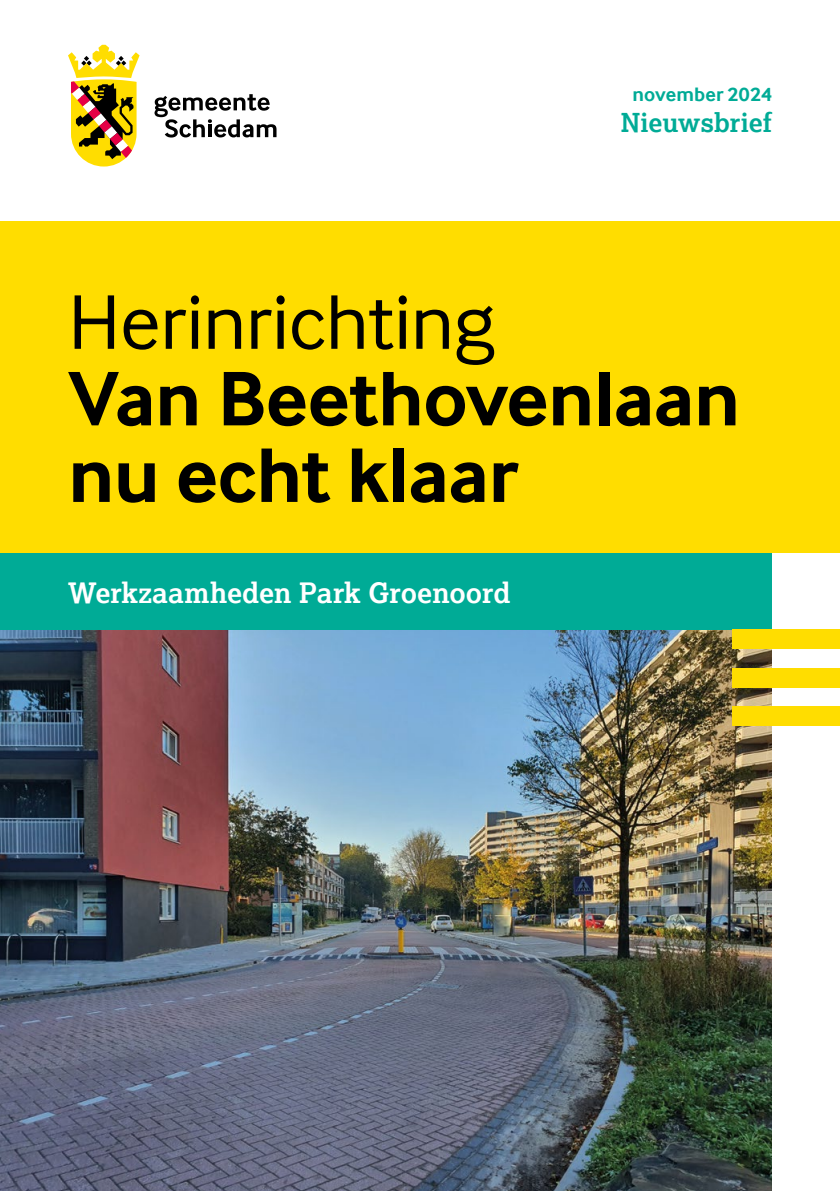
<style>
.page{position:relative;width:840px;height:1191px;background:#fff}
.page>*{position:absolute;margin:0;border:0;box-sizing:border-box;transform-origin:0 0}
.t1{font:700 80px/76.6px "Inter Face";letter-spacing:-.01em;color:#000}
.t2{font:700 28px "Lexia";color:#fff}
.t3{font:700 26px "Lexia";color:#00ab96}
.t4{font:700 20px "Inter Face";letter-spacing:.01em;color:#00ab96}
.s1{font-weight:400}
</style>
<div class="page">
<img style="left:0;top:629px;width:771px;height:562px">
<div style="left:0;top:221px;width:839px;height:332px;background:#fd0"></div>
<div style="left:0;top:553px;width:771px;height:76px;background:#00ab96"></div>
<div style="left:732px;top:629px;width:107px;height:20px;background:#fd0"></div>
<div style="left:732px;top:668px;width:107px;height:19px;background:#fd0"></div>
<div style="left:732px;top:706px;width:107px;height:20px;background:#fd0"></div>
<svg style="left:154px;top:94px;width:122px;height:44px"></svg>
<svg style="left:68px;top:45px;width:71px;height:121px"></svg>
<p class="t4" style="left:632px;top:82px;width:141px">november 2024</p>
<p class="t3" style="left:620px;top:106px;width:152px">Nieuwsbrief</p>
<p class="t1" style="left:68px;top:283px;width:673px"><span class="s1">Herinrichting<br></span>Van Beethovenlaan nu echt klaar</p>
<p class="t2" style="left:68px;top:575px;width:443px">Werkzaamheden Park Groenoord</p>
</div>
